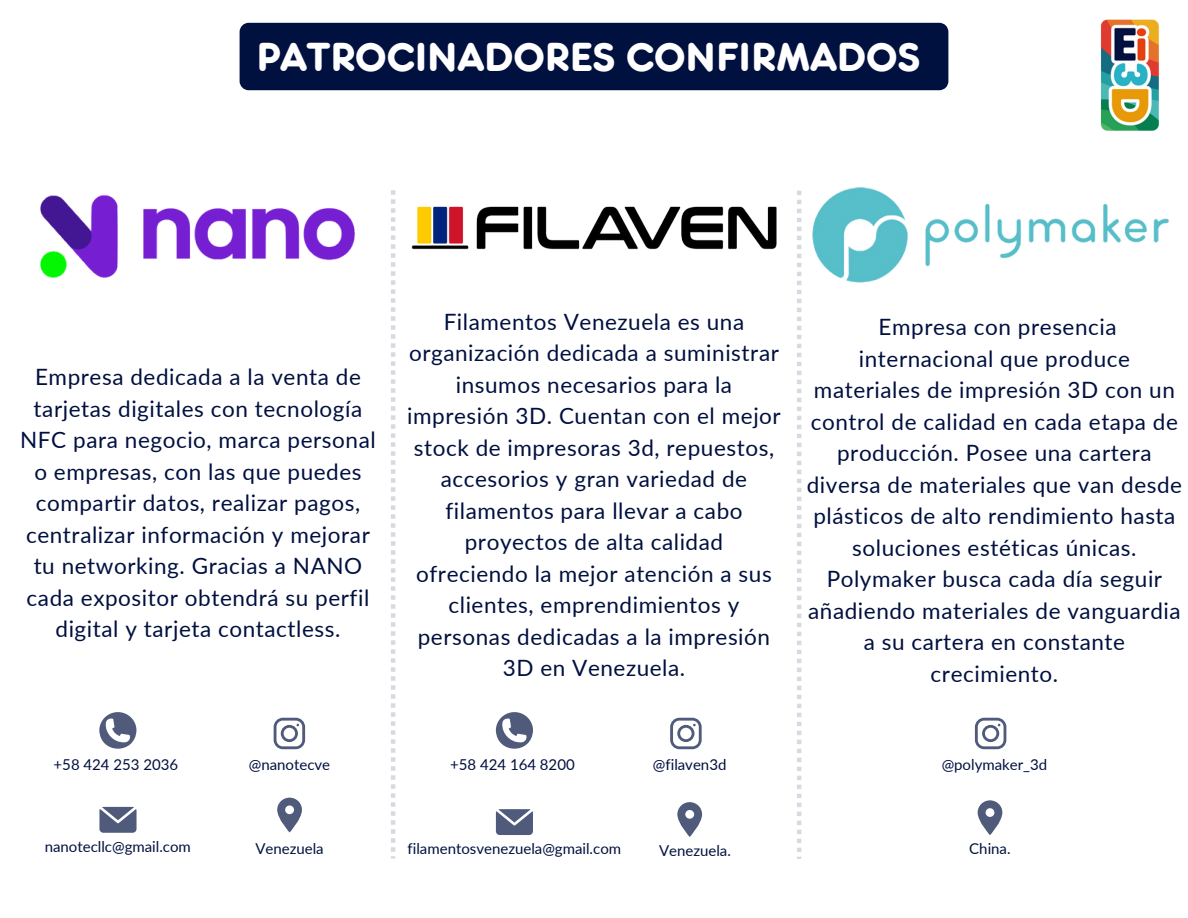
<style>
.page{position:relative;width:1188px;height:918px;background:#fff}
.page>*{position:absolute;margin:0;border:0;box-sizing:border-box;transform-origin:0 0}
.t1{font:500 42px "Frankfurter Com";color:#fff}
.t2{font:22.5px/31.5px "Lato";letter-spacing:.025em;color:#00103f;text-align:center}
.t3{font:15px "Lato";color:#00103f}
</style>
<div class="page">
<svg style="left:391px;top:190px;width:4px;height:669px"></svg>
<svg style="left:797px;top:191px;width:4px;height:668px"></svg>
<svg style="left:274px;top:718px;width:31px;height:31px"></svg>
<svg style="left:99px;top:712px;width:37px;height:37px"></svg>
<svg style="left:99px;top:807px;width:38px;height:26px"></svg>
<svg style="left:277px;top:798px;width:25px;height:34px"></svg>
<svg style="left:670px;top:718px;width:32px;height:31px"></svg>
<svg style="left:496px;top:712px;width:37px;height:37px"></svg>
<svg style="left:496px;top:809px;width:37px;height:26px"></svg>
<svg style="left:677px;top:802px;width:25px;height:35px"></svg>
<svg style="left:975px;top:718px;width:31px;height:31px"></svg>
<img style="left:1100px;top:19px;width:59px;height:111px">
<img style="left:40px;top:75px;width:319px;height:203px">
<img style="left:411px;top:206px;width:366px;height:44px">
<img style="left:813px;top:187px;width:355px;height:96px">
<div style="left:240px;top:23px;width:708px;height:67px;background:#00103f"></div>
<svg style="left:978px;top:800px;width:24px;height:35px"></svg>
<p class="t1" style="left:256px;top:31px;width:666px">PATROCINADORES CONFIRMADOS</p>
<p class="t2" style="left:20px;top:361px;width:357px">Empresa dedicada a la venta de tarjetas digitales con tecnología<br>NFC para negocio, marca personal o empresas, con las que puedes compartir datos, realizar pagos, centralizar información y mejorar tu networking. Gracias a NANO cada expositor obtendrá su perfil digital y tarjeta contactless.</p>
<p class="t3" style="left:54px;top:755px;width:126px">+58 424 253 2036</p>
<p class="t3" style="left:249px;top:755px;width:83px">@nanotecve</p>
<p class="t3" style="left:45px;top:837px;width:148px">nanotecllc@gmail.com</p>
<p class="t3" style="left:255px;top:839px;width:70px">Venezuela</p>
<p class="t2" style="left:407px;top:305px;width:375px">Filamentos Venezuela es una organización dedicada a suministrar insumos necesarios para la impresión 3D. Cuentan con el mejor stock de impresoras 3d, repuestos, accesorios y gran variedad de filamentos para llevar a cabo proyectos de alta calidad ofreciendo la mejor atención a sus clientes, emprendimientos y personas dedicadas a la impresión<br>3D en Venezuela.</p>
<p class="t2" style="left:807px;top:311px;width:377px">Empresa con presencia internacional que produce materiales de impresión 3D con un control de calidad en cada etapa de producción. Posee una cartera diversa de materiales que van desde plásticos de alto rendimiento hasta soluciones estéticas únicas.<br>Polymaker busca cada día seguir añadiendo materiales de vanguardia a su cartera en constante crecimiento.</p>
<p class="t3" style="left:450px;top:755px;width:126px">+58 424 164 8200</p>
<p class="t3" style="left:653px;top:755px;width:75px">@filaven3d</p>
<p class="t3" style="left:408px;top:839px;width:215px">filamentosvenezuela@gmail.com</p>
<p class="t3" style="left:659px;top:841px;width:73px">Venezuela.</p>
<p class="t3" style="left:942px;top:755px;width:107px">@polymaker_3d</p>
<p class="t3" style="left:969px;top:839px;width:43px">China.</p>
</div>
